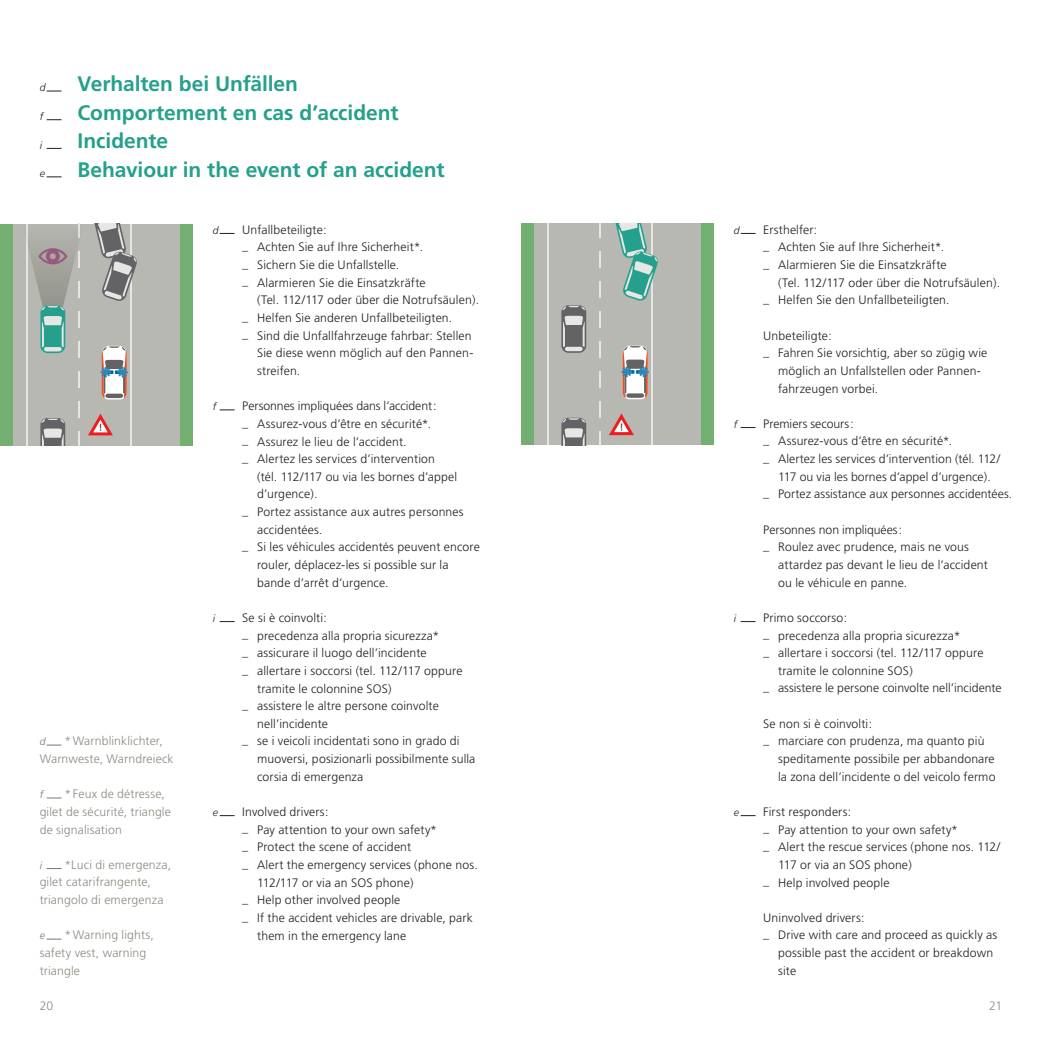
<style>
.page{position:relative;width:1042px;height:1042px;background:#fff}
.page>*{position:absolute;margin:0;border:0;box-sizing:border-box;transform-origin:0 0}
.t1{font:700 21px/28.5px "Frutiger";color:#25a08c}
.t2{font:300 12.25px "Frutiger";letter-spacing:.01em;color:#231f20}
.t3{font:300 12.25px/17.7px "Frutiger";letter-spacing:.01em;color:#8b8b81}
.t4{font:italic 300 10.5px "Frutiger";color:#231f20}
.t5{font:italic 300 10.5px "Frutiger";color:#77776f}
</style>
<div class="page">
<div style="left:521px;top:223px;width:193px;height:222px;background:#b7b8b1"></div>
<div style="left:521px;top:223px;width:12px;height:222px;background:#72af71"></div>
<div style="left:701px;top:223px;width:13px;height:222px;background:#72af71"></div>
<hr style="left:547px;top:223px;width:2px;height:222px;background:#e6e7e5">
<hr style="left:651px;top:223px;width:2px;height:222px;background:#e6e7e5">
<svg style="left:599px;top:223px;width:2px;height:14px"></svg>
<svg style="left:599px;top:251px;width:2px;height:16px"></svg>
<svg style="left:599px;top:281px;width:2px;height:16px"></svg>
<svg style="left:599px;top:311px;width:2px;height:16px"></svg>
<svg style="left:615px;top:223px;width:43px;height:78px"></svg>
<svg style="left:561px;top:418px;width:25px;height:27px"></svg>
<svg style="left:561px;top:305px;width:25px;height:48px"></svg>
<svg style="left:599px;top:341px;width:50px;height:104px"></svg>
<div style="left:0;top:224px;width:193px;height:221px;background:#b7b8b1"></div>
<div style="left:0;top:224px;width:12px;height:221px;background:#72af71"></div>
<div style="left:180px;top:224px;width:13px;height:221px;background:#72af71"></div>
<svg style="left:26px;top:224px;width:111px;height:221px"></svg>
<svg style="left:47px;top:91px;width:15px;height:1px"></svg>
<svg style="left:47px;top:119px;width:15px;height:1px"></svg>
<svg style="left:47px;top:148px;width:15px;height:1px"></svg>
<svg style="left:47px;top:177px;width:15px;height:1px"></svg>
<svg style="left:740px;top:233px;width:15px;height:1px"></svg>
<svg style="left:220px;top:233px;width:15px;height:1px"></svg>
<svg style="left:740px;top:427px;width:15px;height:1px"></svg>
<svg style="left:220px;top:409px;width:15px;height:1px"></svg>
<svg style="left:740px;top:621px;width:15px;height:1px"></svg>
<svg style="left:220px;top:621px;width:15px;height:1px"></svg>
<svg style="left:740px;top:815px;width:15px;height:1px"></svg>
<svg style="left:220px;top:815px;width:15px;height:1px"></svg>
<svg style="left:47px;top:745px;width:15px;height:1px"></svg>
<svg style="left:47px;top:797px;width:15px;height:1px"></svg>
<svg style="left:47px;top:868px;width:15px;height:1px"></svg>
<svg style="left:47px;top:939px;width:15px;height:1px"></svg>
<p class="t4" style="left:40px;top:82px;width:7px">d</p>
<p class="t4" style="left:40px;top:110px;width:5px">f</p>
<p class="t4" style="left:40px;top:139px;width:4px">i</p>
<p class="t4" style="left:40px;top:167px;width:7px">e</p>
<h1 class="t1" style="left:78px;top:70px;width:369px">Verhalten bei Unfällen<br>Comportement en cas d’accident<br>Incidente<br>Behaviour in the event of an accident</h1>
<p class="t3" style="left:40px;top:732px;width:136px;text-indent:25px">*Warnblinklichter,<br>Warnweste, Warndreieck</p>
<p class="t3" style="left:40px;top:785px;width:133px;text-indent:25px">*Feux de détresse, gilet de sécurité, triangle de signalisation</p>
<p class="t3" style="left:40px;top:856px;width:133px;text-indent:25px">*Luci di emergenza, gilet catarifrangente, triangolo di emergenza</p>
<p class="t3" style="left:40px;top:926px;width:116px;text-indent:25px">*Warning lights, safety vest, warning triangle</p>
<p class="t5" style="left:40px;top:736px;width:7px">d</p>
<p class="t5" style="left:40px;top:788px;width:5px">f</p>
<p class="t5" style="left:40px;top:859px;width:4px">i</p>
<p class="t5" style="left:40px;top:930px;width:7px">e</p>
<p class="t2" style="left:242px;top:223px;width:86px">Unfallbeteiligte:</p>
<p class="t2" style="left:242px;top:240px;width:182px">_ Achten Sie auf Ihre Sicherheit*.</p>
<p class="t2" style="left:242px;top:258px;width:159px">_ Sichern Sie die Unfallstelle.</p>
<p class="t2" style="left:242px;top:276px;width:185px">_ Alarmieren Sie die Einsatzkräfte</p>
<p class="t2" style="left:257px;top:293px;width:224px">(Tel. 112/117 oder über die Notrufsäulen).</p>
<p class="t2" style="left:242px;top:311px;width:211px">_ Helfen Sie anderen Unfallbeteiligten.</p>
<p class="t2" style="left:242px;top:328px;width:231px">_ Sind die Unfallfahrzeuge fahrbar: Stellen</p>
<p class="t2" style="left:257px;top:346px;width:218px">Sie diese wenn möglich auf den Pannen-</p>
<p class="t2" style="left:257px;top:364px;width:45px">streifen.</p>
<p class="t2" style="left:242px;top:399px;width:196px">Personnes impliquées dans l’accident:</p>
<p class="t2" style="left:242px;top:417px;width:190px">_ Assurez-vous d’être en sécurité*.</p>
<p class="t2" style="left:242px;top:434px;width:166px">_ Assurez le lieu de l’accident.</p>
<p class="t2" style="left:242px;top:452px;width:194px">_ Alertez les services d’intervention</p>
<p class="t2" style="left:257px;top:470px;width:202px">(tél. 112/117 ou via les bornes d’appel</p>
<p class="t2" style="left:257px;top:487px;width:62px">d’urgence).</p>
<p class="t2" style="left:242px;top:505px;width:223px">_ Portez assistance aux autres personnes</p>
<p class="t2" style="left:257px;top:522px;width:67px">accidentées.</p>
<p class="t2" style="left:242px;top:540px;width:239px">_ Si les véhicules accidentés peuvent encore</p>
<p class="t2" style="left:257px;top:558px;width:193px">rouler, déplacez-les si possible sur la</p>
<p class="t2" style="left:257px;top:575px;width:133px">bande d’arrêt d’urgence.</p>
<p class="t2" style="left:242px;top:611px;width:86px">Se si è coinvolti:</p>
<p class="t2" style="left:242px;top:628px;width:199px">_ precedenza alla propria sicurezza*</p>
<p class="t2" style="left:242px;top:646px;width:186px">_ assicurare il luogo dell’incidente</p>
<p class="t2" style="left:242px;top:664px;width:222px">_ allertare i soccorsi (tel. 112/117 oppure</p>
<p class="t2" style="left:257px;top:681px;width:136px">tramite le colonnine SOS)</p>
<p class="t2" style="left:242px;top:699px;width:198px">_ assistere le altre persone coinvolte</p>
<p class="t2" style="left:257px;top:716px;width:72px">nell’incidente</p>
<p class="t2" style="left:242px;top:734px;width:219px">_ se i veicoli incidentati sono in grado di</p>
<p class="t2" style="left:257px;top:752px;width:220px">muoversi, posizionarli possibilmente sulla</p>
<p class="t2" style="left:257px;top:769px;width:108px">corsia di emergenza</p>
<p class="t2" style="left:242px;top:805px;width:88px">Involved drivers:</p>
<p class="t2" style="left:242px;top:822px;width:196px">_ Pay attention to your own safety*</p>
<p class="t2" style="left:242px;top:840px;width:170px">_ Protect the scene of accident</p>
<p class="t2" style="left:242px;top:858px;width:237px">_ Alert the emergency services (phone nos.</p>
<p class="t2" style="left:257px;top:875px;width:158px">112/117 or via an SOS phone)</p>
<p class="t2" style="left:242px;top:893px;width:160px">_ Help other involved people</p>
<p class="t2" style="left:242px;top:911px;width:232px">_ If the accident vehicles are drivable, park</p>
<p class="t2" style="left:257px;top:928px;width:151px">them in the emergency lane</p>
<p class="t4" style="left:213px;top:224px;width:7px">d</p>
<p class="t4" style="left:734px;top:224px;width:7px">d</p>
<p class="t4" style="left:213px;top:400px;width:5px">f</p>
<p class="t4" style="left:734px;top:418px;width:5px">f</p>
<p class="t4" style="left:213px;top:612px;width:4px">i</p>
<p class="t4" style="left:734px;top:612px;width:4px">i</p>
<p class="t4" style="left:213px;top:806px;width:7px">e</p>
<p class="t4" style="left:734px;top:806px;width:7px">e</p>
<p class="t2" style="left:763px;top:223px;width:55px">Ersthelfer:</p>
<p class="t2" style="left:763px;top:240px;width:182px">_ Achten Sie auf Ihre Sicherheit*.</p>
<p class="t2" style="left:763px;top:258px;width:185px">_ Alarmieren Sie die Einsatzkräfte</p>
<p class="t2" style="left:778px;top:275px;width:224px">(Tel. 112/117 oder über die Notrufsäulen).</p>
<p class="t2" style="left:763px;top:293px;width:188px">_ Helfen Sie den Unfallbeteiligten.</p>
<p class="t2" style="left:763px;top:328px;width:70px">Unbeteiligte:</p>
<p class="t2" style="left:763px;top:346px;width:226px">_ Fahren Sie vorsichtig, aber so zügig wie</p>
<p class="t2" style="left:778px;top:364px;width:203px">möglich an Unfallstellen oder Pannen-</p>
<p class="t2" style="left:778px;top:381px;width:102px">fahrzeugen vorbei.</p>
<p class="t2" style="left:763px;top:417px;width:92px">Premiers secours:</p>
<p class="t2" style="left:763px;top:434px;width:190px">_ Assurez-vous d’être en sécurité*.</p>
<p class="t2" style="left:763px;top:452px;width:238px">_ Alertez les services d’intervention (tél. 112/</p>
<p class="t2" style="left:778px;top:469px;width:214px">117 ou via les bornes d’appel d’urgence).</p>
<p class="t2" style="left:763px;top:487px;width:250px">_ Portez assistance aux personnes accidentées.</p>
<p class="t2" style="left:763px;top:522px;width:141px">Personnes non impliquées:</p>
<p class="t2" style="left:763px;top:540px;width:207px">_ Roulez avec prudence, mais ne vous</p>
<p class="t2" style="left:778px;top:558px;width:211px">attardez pas devant le lieu de l’accident</p>
<p class="t2" style="left:778px;top:575px;width:131px">ou le véhicule en panne.</p>
<p class="t2" style="left:763px;top:611px;width:85px">Primo soccorso:</p>
<p class="t2" style="left:763px;top:628px;width:199px">_ precedenza alla propria sicurezza*</p>
<p class="t2" style="left:763px;top:646px;width:222px">_ allertare i soccorsi (tel. 112/117 oppure</p>
<p class="t2" style="left:778px;top:663px;width:136px">tramite le colonnine SOS)</p>
<p class="t2" style="left:763px;top:681px;width:240px">_ assistere le persone coinvolte nell’incidente</p>
<p class="t2" style="left:763px;top:716px;width:110px">Se non si è coinvolti:</p>
<p class="t2" style="left:763px;top:734px;width:223px">_ marciare con prudenza, ma quanto più</p>
<p class="t2" style="left:778px;top:752px;width:218px">speditamente possibile per abbandonare</p>
<p class="t2" style="left:778px;top:769px;width:219px">la zona dell’incidente o del veicolo fermo</p>
<p class="t2" style="left:763px;top:805px;width:89px">First responders:</p>
<p class="t2" style="left:763px;top:822px;width:196px">_ Pay attention to your own safety*</p>
<p class="t2" style="left:763px;top:840px;width:238px">_ Alert the rescue services (phone nos. 112/</p>
<p class="t2" style="left:778px;top:857px;width:135px">117 or via an SOS phone)</p>
<p class="t2" style="left:763px;top:875px;width:128px">_ Help involved people</p>
<p class="t2" style="left:763px;top:910px;width:103px">Uninvolved drivers:</p>
<p class="t2" style="left:763px;top:928px;width:235px">_ Drive with care and proceed as quickly as</p>
<p class="t2" style="left:778px;top:946px;width:217px">possible past the accident or breakdown</p>
<p class="t2" style="left:778px;top:963px;width:19px">site</p>
<p class="t3" style="left:40px;top:997px;width:15px">20</p>
<p class="t3" style="left:989px;top:997px;width:15px">21</p>
</div>
